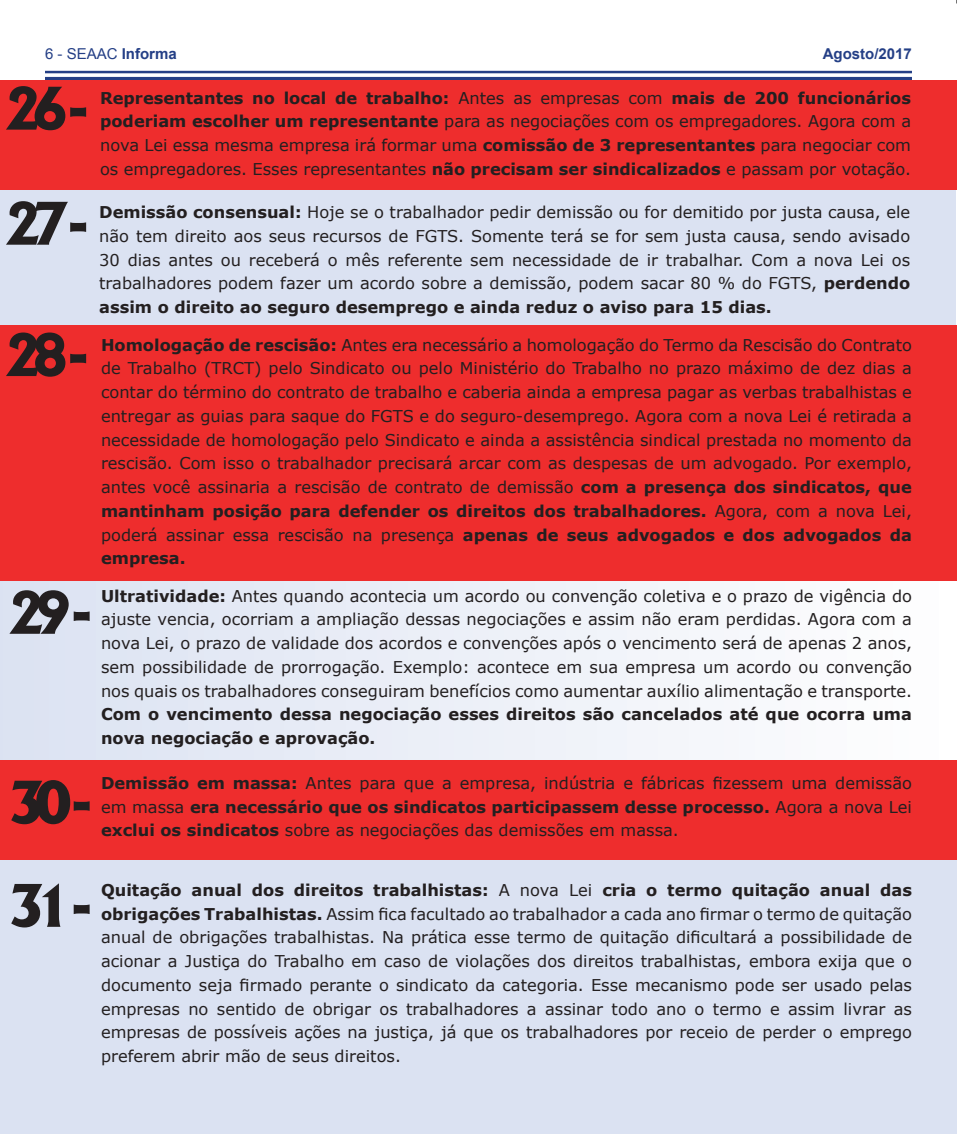
<style>
.page{position:relative;width:957px;height:1134px;background:#fff}
.page>*{position:absolute;margin:0;border:0;box-sizing:border-box;transform-origin:0 0}
.t1{font:800 56.25px/103.2px "Albertus";letter-spacing:-.19em;color:#231f20}
.t2{font:16.25px/23.8px "Verdana";color:#231f20;text-align:justify}
.t3{font:700 16.25px/23.8px "Verdana";color:#231f20}
.t4{font:15px "Arial";color:#243f86}
.t5{font:700 15px "Arial";color:#243f86}
.s1{font-weight:700}
</style>
<div class="page">
<hr style="left:45px;top:71px;width:867px;height:2px;background:#243f86">
<svg style="left:45px;top:77px;width:867px;height:4px;background:#563a6f"></svg>
<div style="left:0;top:580px;width:957px;height:180px;background:linear-gradient(to right,#dbe2f2,#fefefe)"></div>
<div style="left:0;top:760px;width:957px;height:101px;background:#ee2d2d"></div>
<div style="left:0;top:861px;width:957px;height:273px;background:#dbe2f2"></div>
<hr style="left:956px;top:190px;width:1px;height:241px;background:#dbe2f2">
<hr style="left:956px;top:569px;width:1px;height:141px;background:#dbe2f2">
<div style="left:0;top:190px;width:955px;height:135px;background:#dbe2f2"></div>
<div style="left:0;top:325px;width:957px;height:255px;background:#ee2d2d"></div>
<div style="left:0;top:81px;width:956px;height:109px;background:#ee2d2d"></div>
<p class="t4" style="left:45px;top:44px;width:133px">6 - SEAAC <span class="s1">Informa</span></p>
<p class="t5" style="left:822px;top:44px;width:91px">Agosto/2017</p>
<h1 class="t1" style="left:4px;top:56px;width:86px">26 -</h1>
<h1 class="t1" style="left:4px;top:171px;width:86px">27 -</h1>
<h1 class="t1" style="left:4px;top:303px;width:86px">28 -</h1>
<h1 class="t1" style="left:8px;top:560px;width:86px">29 -</h1>
<h1 class="t1" style="left:8px;top:750px;width:86px">30 -<br>31 -</h1>
<p class="t2" style="left:100px;top:86px;width:812px"><span class="s1">Representantes no local de trabalho:</span> Antes as empresas com <span class="s1">mais de 200 funcionários poderiam escolher um representante</span> para as negociações com os empregadores. Agora com a nova Lei essa mesma empresa irá formar uma <span class="s1">comissão de 3 representantes</span> para negociar com os empregadores. Esses representantes <span class="s1">não precisam ser sindicalizados</span> e passam por votação.</p>
<p class="t2" style="left:99px;top:200px;width:812px"><span class="s1">Demissão consensual:</span> Hoje se o trabalhador pedir demissão ou for demitido por justa causa, ele não tem direito aos seus recursos de FGTS. Somente terá se for sem justa causa, sendo avisado 30 dias antes ou receberá o mês referente sem necessidade de ir trabalhar. Com a nova Lei os trabalhadores podem fazer um acordo sobre a demissão, podem sacar 80 % do FGTS, <span class="s1">perdendo assim o direito ao seguro desemprego e ainda reduz o aviso para 15 dias.</span></p>
<p class="t2" style="left:101px;top:333px;width:812px"><span class="s1">Homologação de rescisão:</span> Antes era necessário a homologação do Termo da Rescisão do Contrato de Trabalho (TRCT) pelo Sindicato ou pelo Ministério do Trabalho no prazo máximo de dez dias a contar do término do contrato de trabalho e caberia ainda a empresa pagar as verbas trabalhistas e entregar as guias para saque do FGTS e do seguro-desemprego. Agora com a nova Lei é retirada a necessidade de homologação pelo Sindicato e ainda a assistência sindical prestada no momento da rescisão. Com isso o trabalhador precisará arcar com as despesas de um advogado. Por exemplo, antes você assinaria a rescisão de contrato de demissão <span class="s1">com a presença dos sindicatos, que mantinham posição para defender os direitos dos trabalhadores.</span> Agora, com a nova Lei, poderá assinar essa rescisão na presença <span class="s1">apenas de seus advogados e dos advogados da empresa.</span></p>
<p class="t2" style="left:101px;top:584px;width:812px"><span class="s1">Ultratividade:</span> Antes quando acontecia um acordo ou convenção coletiva e o prazo de vigência do ajuste vencia, ocorriam a ampliação dessas negociações e assim não eram perdidas. Agora com a nova Lei, o prazo de validade dos acordos e convenções após o vencimento será de apenas 2 anos, sem possibilidade de prorrogação. Exemplo: acontece em sua empresa um acordo ou convenção nos quais os trabalhadores conseguiram benefícios como aumentar auxílio alimentação e transporte.</p>
<p class="t3" style="left:101px;top:702px;width:812px">Com o vencimento dessa negociação esses direitos são cancelados até que ocorra uma nova negociação e aprovação.</p>
<p class="t2" style="left:101px;top:771px;width:812px"><span class="s1">Demissão em massa:</span> Antes para que a empresa, indústria e fábricas fizessem uma demissão em massa <span class="s1">era necessário que os sindicatos participassem desse processo.</span> Agora a nova Lei <span class="s1">exclui os sindicatos</span> sobre as negociações das demissões em massa.</p>
<p class="t2" style="left:101px;top:878px;width:812px"><span class="s1">Quitação anual dos direitos trabalhistas:</span> A nova Lei <span class="s1">cria o termo quitação anual das obrigações Trabalhistas.</span> Assim fica facultado ao trabalhador a cada ano firmar o termo de quitação anual de obrigações trabalhistas. Na prática esse termo de quitação dificultará a possibilidade de acionar a Justiça do Trabalho em caso de violações dos direitos trabalhistas, embora exija que o documento seja firmado perante o sindicato da categoria. Esse mecanismo pode ser usado pelas empresas no sentido de obrigar os trabalhadores a assinar todo ano o termo e assim livrar as empresas de possíveis ações na justiça, já que os trabalhadores por receio de perder o emprego preferem abrir mão de seus direitos.</p>
</div>
